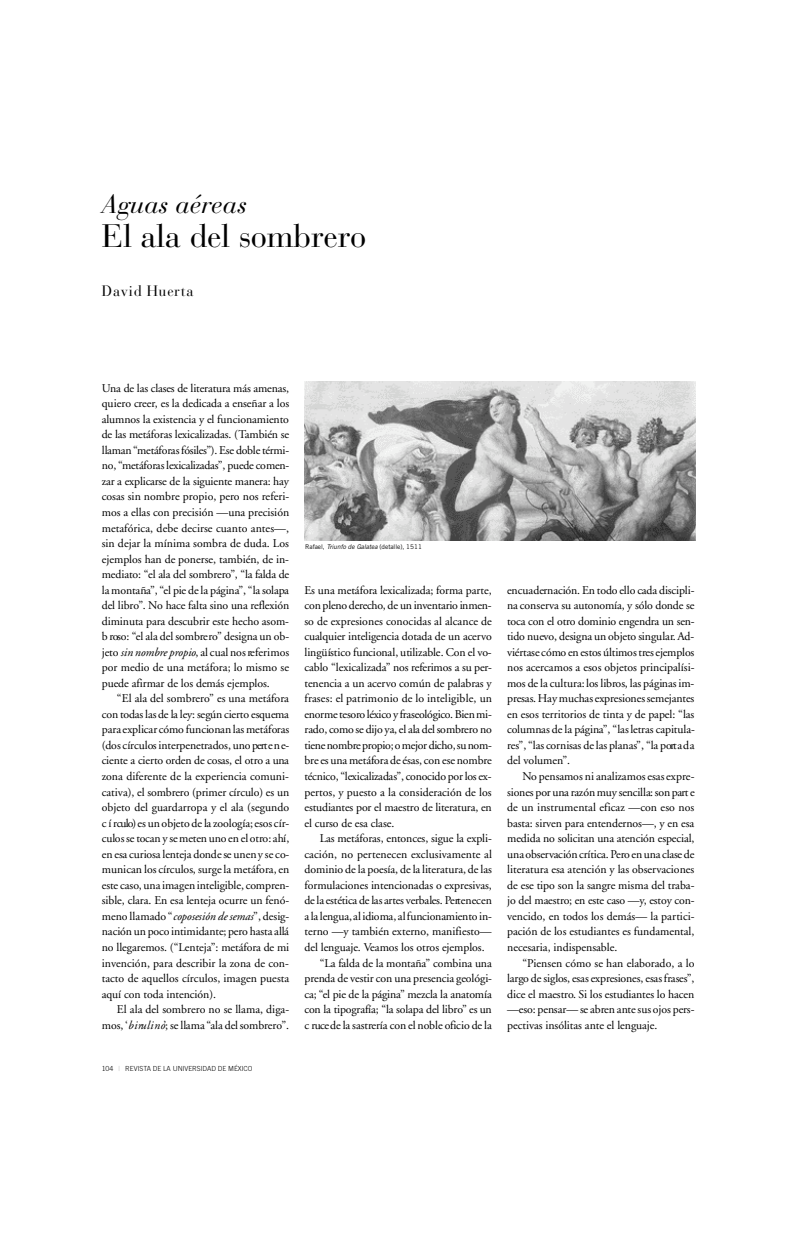
<style>
.page{position:relative;width:798px;height:1241px;background:#fff}
.page>*{position:absolute;margin:0;border:0;box-sizing:border-box;transform-origin:0 0}
.t1{font:32.25px "Bauer Bodoni";letter-spacing:-.01em;color:#000}
.t2{font:italic 25.75px "Bauer Bodoni";letter-spacing:-.005em;color:#000}
.t3{font:15px "Bauer Bodoni";letter-spacing:.06em;color:#000;scale:.95 1}
.t4{font:11.88px/15.5px "Adobe Garamond";letter-spacing:-.005em;color:#000;text-align:justify}
.t5{font:11.88px "Adobe Garamond";letter-spacing:-.025em;color:#000}
.t6{font:300 7px "Trade Gothic";letter-spacing:-.01em;color:#000}
.t7{font:6.5px "Trade Gothic";letter-spacing:-.005em;color:#000}
.s1{font-style:italic}
.s2{font-weight:400;color:#bfbfbf}
</style>
<div class="page">
<img style="left:304px;top:382px;width:391px;height:158px">
<h2 class="t2" style="left:102px;top:194px;width:147px">Aguas aéreas</h2>
<h1 class="t1" style="left:102px;top:223px;width:266px">El ala del sombrero</h1>
<p class="t3" style="left:102px;top:285px;width:98px">David Huert a</p>
<p class="t4" style="left:102px;top:381px;width:189px">Una de las clases de literatura más amenas, quiero creer, es la dedicada a enseñar a los alumnos la existencia y el funcionamiento de las metáforas lexicalizadas. (También se llaman“metáforasfósiles”). Ese doble térmi&shy;no, “metáforas lexicalizadas”, puede comen&shy;zar a explicarse de la siguiente manera: hay cosas sin nombre propio, pero nos referi&shy;mos a ellas con precisión —una precisión metafórica, debe decirse cuanto antes—, sin dejar la mínima sombra de duda. Los ejemplos han de ponerse, también, de in&shy;mediato: “el ala del sombrero”, “la falda de la montaña”, “el pie dela página”, “la solapa del libro”. No hace falta sino una reflexión diminuta para descubrir este hecho asom&shy;b roso: “el ala del sombre ro” designa un ob&shy;jeto <span class="s1">sin nombre pro p io</span>, al cual nosre fe rim o s por medio de una metáfora; lo mismo se puede afirmar de los demás ejemplos.</p>
<p class="t4" style="left:102px;top:692px;width:189px;text-indent:15px">“El ala del sombrero” es una metáfora con todaslas de la ley: según cierto esquema para explicar cómo funcionanlas metáforas (dos círculos interpenetrados, uno pert e n e&shy;ciente a cierto orden de cosas, el otro a una zona diferente de la experiencia comuni&shy;cativa), el sombrero (primer círculo) es un objeto del guardarropa y el ala (segundo c í rculo)es un objeto dela zoología; esos cír&shy;culossetocan y semeten uno enel otro: ahí, en esa curiosa lenteja donde se uneny se co&shy;munican los círculos, surge la metáfora,en este caso, una imagen inteligible, compre n&shy;sible, clara. En esa lenteja ocurre un fenó&shy;meno llamado “<span class="s1">coposesión de semas</span>”, desig&shy;nación un poco intimidante; pero hasta allá no llegaremos. (“Lenteja”: metáfora de mi invención, para describir la zona de con&shy;tacto de aquellos círculos, imagen puesta aquí con toda intención).</p>
<p class="t4" style="left:102px;top:1002px;width:189px;text-align:right">El ala del sombrero no se llama, diga&shy;mos, ‘<span class="s1">b iru lin o</span>’; se llama “ala del sombrero”.</p>
<p class="t6" style="left:102px;top:1065px;width:152px">104 <span class="s2">|</span> REVISTA DE LA UNIVERSIDAD DE MÉXICO</p>
<p class="t7" style="left:305px;top:544px;width:118px">Rafael, <span class="s1">Triunfo de Galatea</span> (detalle), 1511</p>
<p class="t4" style="left:304px;top:583px;width:189px">Es una metáfora lexicalizada; forma parte, conpleno derecho, de un inventario inmen&shy;so de expresiones conocidas al alcance de cualquier inteligencia dotada de un acervo lingüístico funcional, utilizable. Con el vo&shy;cablo “lexicalizada” nos referimos a su per&shy;tenencia a un acervo común de palabras y frases: el patrimonio de lo inteligible, un enormetesoro léxico y fraseológico. Bienmi&shy;rado, como se dijo ya, el ala del sombre ro no tienenombrepropio;omejordicho,sunom&shy;b re es una metáfora de ésas, con ese nombre técnico, “lexicalizadas”, conocido por los ex&shy;pertos, y puesto a la consideración de los estudiantes por el maestro de literatura, en el curso de esa clase.</p>
<p class="t4" style="left:319px;top:831px;width:173px">Las metáforas, entonces, sigue la expli-</p>
<p class="t4" style="left:304px;top:847px;width:189px">cación, no pertenecen exclusivamente al</p>
<p class="t4" style="left:304px;top:862px;width:189px">dominio de la poesía, de la literatura, de las</p>
<p class="t4" style="left:304px;top:878px;width:189px">formulaciones intencionadas o expresivas,</p>
<p class="t5" style="left:304px;top:895px;width:189px">de la estética de las artes verbales. Pe rte n e c e n</p>
<p class="t4" style="left:304px;top:909px;width:189px">a la lengua, al idioma, alfuncionamiento in-</p>
<p class="t4" style="left:304px;top:924px;width:189px">terno —y también externo, manifiesto—</p>
<p class="t4" style="left:304px;top:940px;width:182px">del lenguaje. Veamos los otros ejemplos.</p>
<p class="t4" style="left:319px;top:956px;width:174px">“La falda de la montaña” combina una</p>
<p class="t4" style="left:304px;top:971px;width:189px">p renda de vestir con una presencia geológi-</p>
<p class="t4" style="left:304px;top:986px;width:189px">c a ; “el pie de la página” mezcla la anatomía</p>
<p class="t4" style="left:304px;top:1002px;width:189px">con la tipografía; “la solapa del libro” es un</p>
<p class="t4" style="left:304px;top:1018px;width:189px">c ruce dela sastrería con el noble oficio de la</p>
<p class="t4" style="left:507px;top:583px;width:189px">encuadernación. En todo ello cada discipli&shy;n a conserva su autonomía, y sólo donde se toca con el otro dominio engendra un sen&shy;tido nuevo, designa un objeto singular. Ad&shy;v ié rtase cómo en estos últimostresejemplos nos acercamos a esos objetos principalísi&shy;mos de la cultura: los libros, las páginasim&shy;p resas. Hay muchasexpresionessemejantes en esos territorios de tinta y de papel: “las columnas de la página”, “lasletras capitula&shy;re s”, “las cornisas delas planas”, “la port a d a del volumen”.</p>
<p class="t4" style="left:507px;top:769px;width:189px;text-indent:15px">No pensamos ni analizamosesas expre&shy;siones por una razónmuy sencilla: sonpart e de un instrumental eficaz —con eso nos basta: sirven para entendernos—, y en esa medida no solicitan una atención especial, unaobservacióncrítica. Pe ro en una clase de literatura esa atención y las observaciones de ese tipo son la sangre misma del traba&shy;jo del maestro; en este caso —y, estoy con&shy;vencido, en todos los demás— la partici&shy;pación de los estudiantes es fundamental, necesaria, indispensable.</p>
<p class="t4" style="left:507px;top:956px;width:189px;text-indent:15px">“Piensen cómo se han elaborado, a lo largo de siglos, esas expresiones, esas frases” , dice el maestro. Si los estudiantes lo hacen —eso: pensar—se abren ante sus ojos pers&shy;pectivas insólitas ante el lenguaje.</p>
</div>
